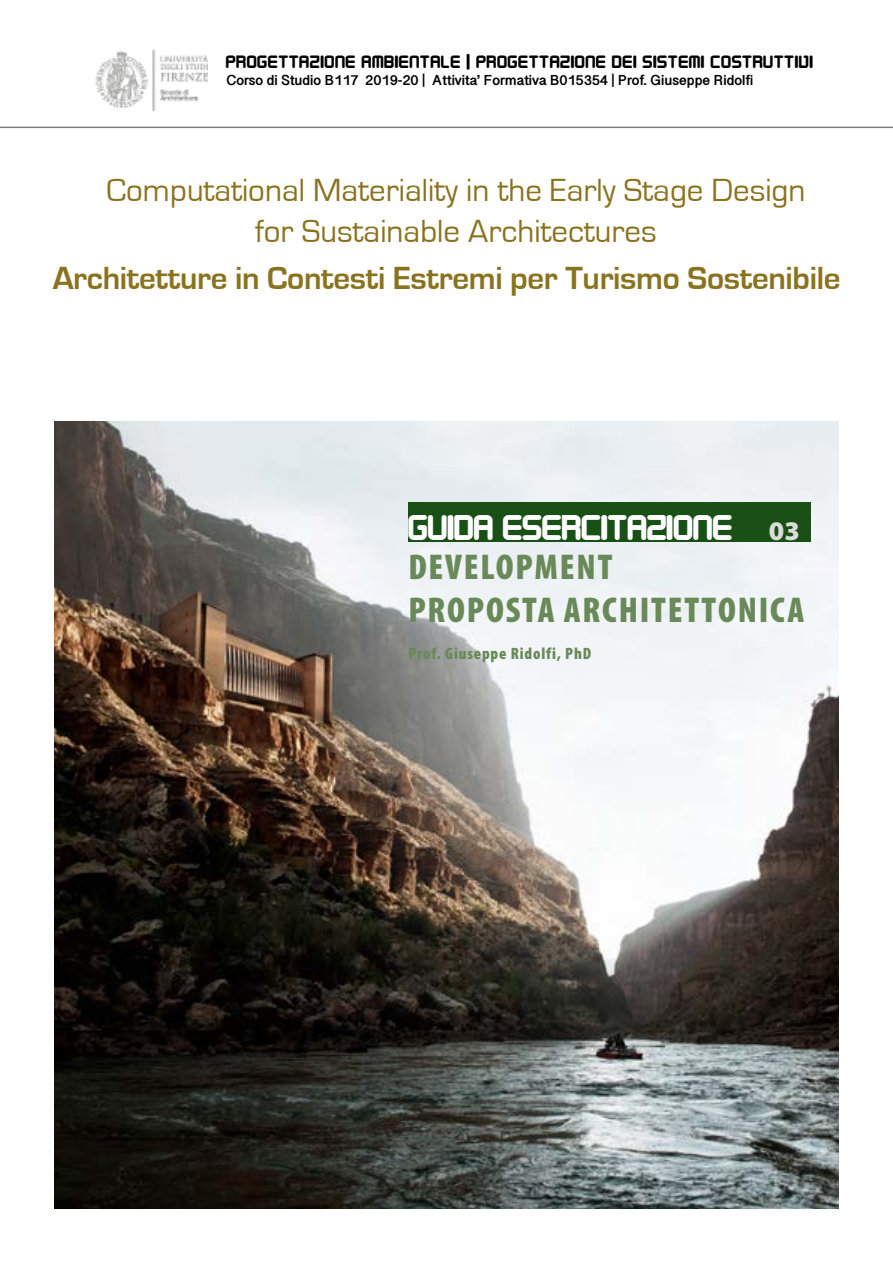
<style>
.page{position:relative;width:893px;height:1263px;background:#fff}
.page>*{position:absolute;margin:0;border:0;box-sizing:border-box;transform-origin:0 0}
.t1{font:900 condensed 36px/43.2px "Myriad Pro";letter-spacing:.05em;color:#6a8958}
.t2{font:36px "Designer Block";color:#fff}
.t3{font:33px/40.5px "Eurostile";color:#8a731f;text-align:center}
.t4{font:700 33px "Eurostile";letter-spacing:-.01em;color:#8a731f}
.t5{font:18px "Designer Block";letter-spacing:.04em;color:#000}
.t6{font:900 condensed 16.5px "Myriad Pro";letter-spacing:.05em;color:#6a8958}
.t7{font:700 12px "Gujarati Sangam MN";color:#000}
.s1{font-family:"Myriad Pro";font-weight:900;font-size:27px;color:#dcdcdc}
</style>
<div class="page">
<img style="left:54px;top:421px;width:785px;height:788px">
<img style="left:95px;top:49px;width:113px;height:62px">
<hr style="left:0;top:127px;width:893px;height:1px;background:#000">
<div style="left:408px;top:502px;width:403px;height:40px;background:#185016"></div>
<p class="t5" style="left:226px;top:50px;width:589px">PROGETTAZIONE AMBIENTALE | PROGETTAZIONE DEI SISTEMI COSTRUTTIVI</p>
<p class="t7" style="left:226px;top:74px;width:529px">Corso di Studio B117 2019-20 | Attivita’ Formativa B015354 | Prof. Giuseppe Ridolfi</p>
<p class="t3" style="left:107px;top:171px;width:700px">Computational Materiality in the Early Stage Design for Sustainable Architectures</p>
<p class="t4" style="left:53px;top:260px;width:789px">Architetture in Contesti Estremi per Turismo Sostenibile</p>
<p class="t2" style="left:408px;top:502px;width:393px">GUIDA ESERCITAZIONE <span class="s1">03</span></p>
<p class="t1" style="left:408px;top:545px;width:397px">DEVELOPMENT<br>PROPOSTA ARCHITETTONICA</p>
<p class="t6" style="left:408px;top:644px;width:184px">Prof. Giuseppe Ridolfi, PhD</p>
</div>
